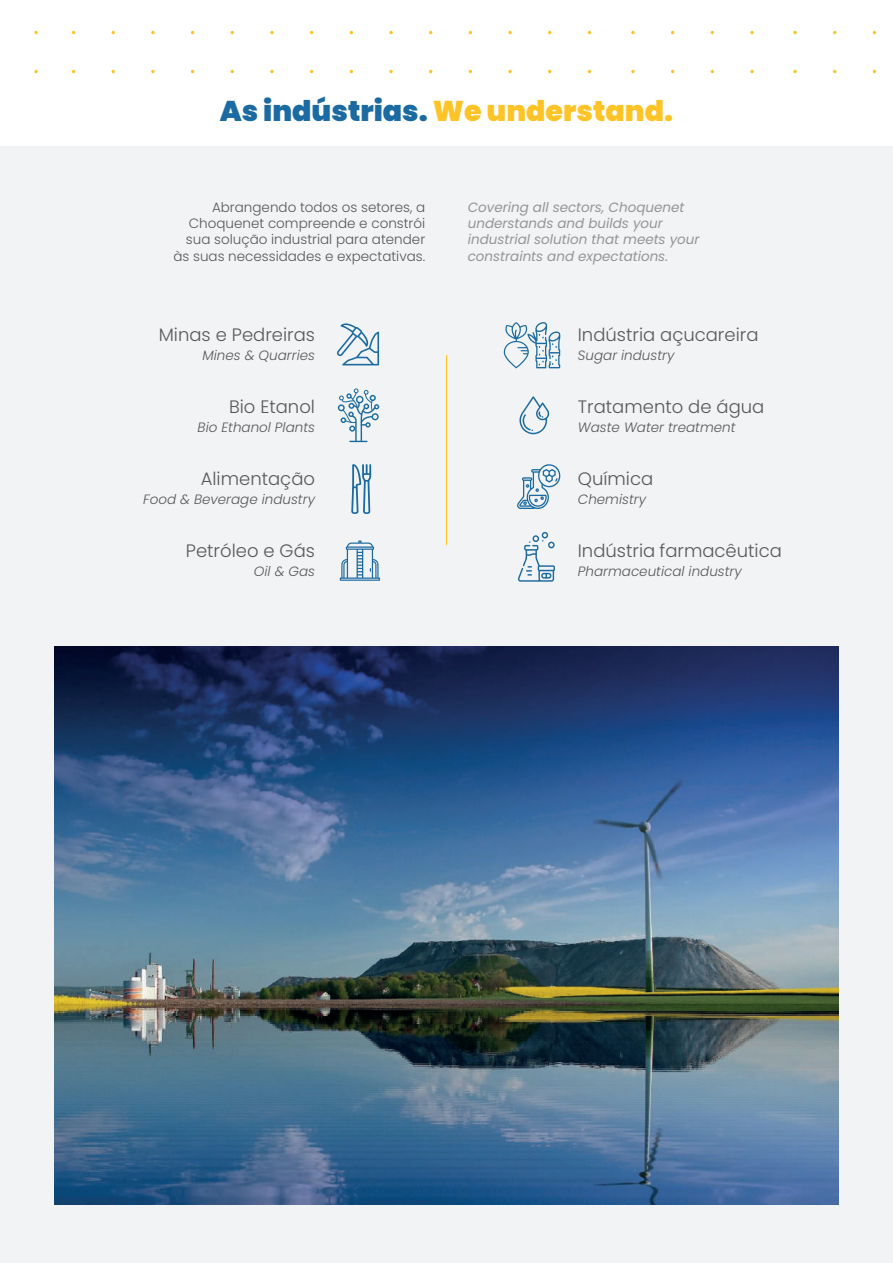
<style>
.page{position:relative;width:893px;height:1263px;background:#fff}
.page>*{position:absolute;margin:0;border:0;box-sizing:border-box;transform-origin:0 0}
.t1{font:900 28.5px "Poppins";color:#1b6aa1}
.t2{font:300 18px "Poppins";color:#57585a}
.t3{font:italic 300 13.5px "Poppins";color:#57585a}
.t4{font:300 13.5px/16.2px "Poppins";color:#57585a;text-align:right}
.t5{font:italic 13.5px/16.2px "Poppins";color:#939598}
.s1{color:#fec427}
</style>
<div class="page">
<svg style="left:34px;top:31px;width:4px;height:3px"></svg>
<svg style="left:34px;top:70px;width:4px;height:3px"></svg>
<svg style="left:151px;top:31px;width:4px;height:3px"></svg>
<svg style="left:270px;top:31px;width:4px;height:3px"></svg>
<svg style="left:389px;top:31px;width:4px;height:3px"></svg>
<svg style="left:508px;top:31px;width:4px;height:3px"></svg>
<svg style="left:631px;top:31px;width:4px;height:3px"></svg>
<svg style="left:750px;top:31px;width:4px;height:3px"></svg>
<svg style="left:151px;top:70px;width:4px;height:3px"></svg>
<svg style="left:270px;top:70px;width:4px;height:3px"></svg>
<svg style="left:389px;top:70px;width:4px;height:3px"></svg>
<svg style="left:508px;top:70px;width:4px;height:3px"></svg>
<svg style="left:631px;top:70px;width:4px;height:3px"></svg>
<svg style="left:750px;top:70px;width:4px;height:3px"></svg>
<svg style="left:793px;top:31px;width:4px;height:3px"></svg>
<svg style="left:793px;top:70px;width:4px;height:3px"></svg>
<div style="left:0;top:147px;width:893px;height:1116px;background:#f2f3f4"></div>
<svg style="left:517px;top:464px;width:44px;height:45px"></svg>
<svg style="left:519px;top:396px;width:31px;height:38px"></svg>
<svg style="left:518px;top:532px;width:37px;height:50px"></svg>
<svg style="left:340px;top:540px;width:40px;height:41px"></svg>
<svg style="left:351px;top:464px;width:20px;height:50px"></svg>
<svg style="left:337px;top:323px;width:42px;height:42px"></svg>
<hr style="left:446px;top:355px;width:1px;height:190px;background:#fec427">
<svg style="left:504px;top:322px;width:56px;height:46px"></svg>
<div style="left:338px;top:404px;width:7px;height:7px;border:1px solid #1b6ca3;border-radius:50%"></div>
<svg style="left:339px;top:388px;width:40px;height:55px"></svg>
<img style="left:54px;top:646px;width:785px;height:558px">
<h1 class="t1" style="left:220px;top:95px;width:455px">As indústrias. <span class="s1">We understand.</span></h1>
<p class="t4" style="left:173px;top:199px;width:253px">Abrangendo todos os setores, a Choquenet compreende e constrói sua solução industrial para atender às suas necessidades e expectativas.</p>
<p class="t5" style="left:468px;top:199px;width:233px">Covering all sectors, Choquenet understands and builds your industrial solution that meets your constraints and expectations.</p>
<h2 class="t2" style="left:159px;top:324px;width:158px">Minas e Pedreiras</h2>
<h2 class="t2" style="left:578px;top:324px;width:182px">Indústria açucareira</h2>
<p class="t3" style="left:202px;top:347px;width:114px">Mines &amp; Quarries</p>
<p class="t3" style="left:578px;top:347px;width:98px">Sugar industry</p>
<h2 class="t2" style="left:229px;top:396px;width:88px">Bio Etanol</h2>
<h2 class="t2" style="left:578px;top:396px;width:188px">Tratamento de água</h2>
<p class="t3" style="left:198px;top:419px;width:119px">Bio Ethanol Plants</p>
<p class="t3" style="left:578px;top:419px;width:159px">Waste Water treatment</p>
<h2 class="t2" style="left:201px;top:468px;width:116px">Alimentação</h2>
<h2 class="t2" style="left:578px;top:468px;width:77px">Química</h2>
<p class="t3" style="left:143px;top:491px;width:173px">Food &amp; Beverage industry</p>
<p class="t3" style="left:578px;top:491px;width:70px">Chemistry</p>
<h2 class="t2" style="left:186px;top:540px;width:131px">Petróleo e Gás</h2>
<h2 class="t2" style="left:578px;top:540px;width:206px">Indústria farmacêutica</h2>
<p class="t3" style="left:254px;top:563px;width:63px">Oil &amp; Gas</p>
<p class="t3" style="left:578px;top:563px;width:165px">Pharmaceutical industry</p>
</div>
